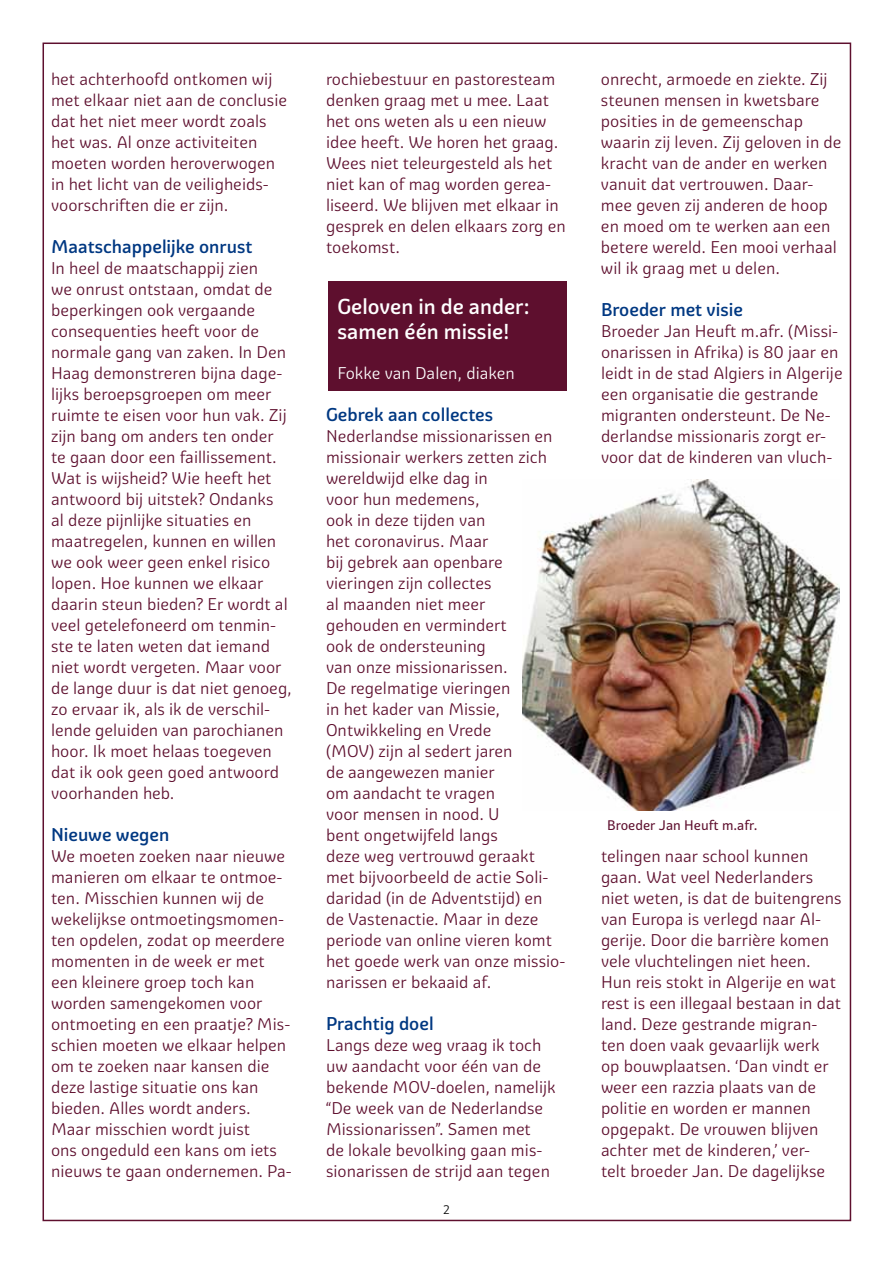
<style>
.page{position:relative;width:893px;height:1263px;background:#fff}
.page>*{position:absolute;margin:0;border:0;box-sizing:border-box;transform-origin:0 0}
.t1{font:500 21px/25.2px "Graviola";color:#fff}
.t2{font:500 18px "Graviola";color:#003882}
.t3{font:16.5px/21px "Graviola";color:#5e0f2e}
.t4{font:16.5px "Graviola";color:#fff}
.t5{font:13.5px "Graviola";color:#5e0f2e}
.t6{font:12px "Graviola";color:#000}
</style>
<div class="page">
<div style="left:329px;top:281px;width:238px;height:110px;background:#5e0f2e"></div>
<img style="left:522px;top:479px;width:317px;height:331px">
<p class="t3" style="left:51px;top:68px;width:238px">het achterhoofd ontkomen wij met elkaar niet aan de conclusie dat het niet meer wordt zoals het was. Al onze activiteiten moeten worden heroverwogen in het licht van de veiligheids&shy;voorschriften die er zijn.</p>
<p class="t2" style="left:51px;top:235px;width:203px">Maatschappelijke onrust</p>
<p class="t3" style="left:51px;top:257px;width:242px">In heel de maatschappij zien<br>we onrust ontstaan, omdat de beperkingen ook vergaande consequenties heeft voor de normale gang van zaken. In Den<br>Haag demonstreren bijna dage&shy;lijks beroepsgroepen om meer ruimte te eisen voor hun vak. Zij zijn bang om anders ten onder te gaan door een faillissement.<br>Wat is wijsheid? Wie heeft het antwoord bij uitstek? Ondanks<br>al deze pijnlijke situaties en maatregelen, kunnen en willen we ook weer geen enkel risico lopen. Hoe kunnen we elkaar daarin steun bieden? Er wordt al veel getelefoneerd om tenmin&shy;ste te laten weten dat iemand niet wordt vergeten. Maar voor de lange duur is dat niet genoeg, zo ervaar ik, als ik de verschil&shy;lende geluiden van parochianen hoor. Ik moet helaas toegeven dat ik ook geen goed antwoord voorhanden heb.</p>
<p class="t2" style="left:51px;top:823px;width:120px">Nieuwe wegen</p>
<p class="t3" style="left:51px;top:845px;width:242px">We moeten zoeken naar nieuwe manieren om elkaar te ontmoe&shy;ten. Misschien kunnen wij de wekelijkse ontmoetingsmomen&shy;ten opdelen, zodat op meerdere momenten in de week er met een kleinere groep toch kan worden samengekomen voor ontmoeting en een praatje? Mis&shy;schien moeten we elkaar helpen om te zoeken naar kansen die deze lastige situatie ons kan bieden. Alles wordt anders.<br>Maar misschien wordt juist<br>ons ongeduld een kans om iets nieuws te gaan ondernemen. Pa-</p>
<p class="t3" style="left:326px;top:68px;width:241px">rochiebestuur en pastoresteam denken graag met u mee. Laat het ons weten als u een nieuw idee heeft. We horen het graag.<br>Wees niet teleurgesteld als het niet kan of mag worden gerea&shy;liseerd. We blijven met elkaar in gesprek en delen elkaars zorg en toekomst.</p>
<p class="t1" style="left:337px;top:294px;width:194px">Geloven in de ander: samen één missie!</p>
<p class="t4" style="left:337px;top:363px;width:179px">Fokke van Dalen, diaken</p>
<p class="t2" style="left:326px;top:403px;width:169px">Gebrek aan collectes</p>
<p class="t3" style="left:326px;top:425px;width:241px">Nederlandse missionarissen en missionair werkers zetten zich wereldwijd elke dag in<br>voor hun medemens,<br>ook in deze tijden van<br>het coronavirus. Maar<br>bij gebrek aan openbare vieringen zijn collectes<br>al maanden niet meer<br>gehouden en vermindert<br>ook de ondersteuning<br>van onze missionarissen.<br>De regelmatige vieringen<br>in het kader van Missie,<br>Ontwikkeling en Vrede<br>(MOV) zijn al sedert jaren<br>de aangewezen manier<br>om aandacht te vragen<br>voor mensen in nood. U<br>bent ongetwijfeld langs<br>deze weg vertrouwd geraakt met bijvoorbeeld de actie Soli&shy;daridad (in de Adventstijd) en<br>de Vastenactie. Maar in deze periode van online vieren komt het goede werk van onze missio&shy;narissen er bekaaid af.</p>
<p class="t2" style="left:326px;top:1012px;width:109px">Prachtig doel</p>
<p class="t3" style="left:326px;top:1034px;width:231px">Langs deze weg vraag ik toch uw aandacht voor één van de bekende MOV-doelen, namelijk “De week van de Nederlandse<br>Missionarissen”. Samen met<br>de lokale bevolking gaan mis&shy;sionarissen de strijd aan tegen</p>
<p class="t6" style="left:443px;top:1202px;width:8px">2</p>
<p class="t3" style="left:601px;top:68px;width:242px">onrecht, armoede en ziekte. Zij steunen mensen in kwetsbare posities in de gemeenschap waarin zij leven. Zij geloven in de kracht van de ander en werken vanuit dat vertrouwen. Daar&shy;mee geven zij anderen de hoop en moed om te werken aan een betere wereld. Een mooi verhaal wil ik graag met u delen.</p>
<p class="t2" style="left:601px;top:298px;width:144px">Broeder met visie</p>
<p class="t3" style="left:601px;top:320px;width:243px">Broeder Jan Heuft m.afr. (Missi&shy;onarissen in Afrika) is 80 jaar en leidt in de stad Algiers in Algerije een organisatie die gestrande migranten ondersteunt. De Ne&shy;derlandse missionaris zorgt er&shy;voor dat de kinderen van vluch-</p>
<p class="t5" style="left:607px;top:817px;width:152px">Broeder Jan Heuft m.afr.</p>
<p class="t3" style="left:601px;top:845px;width:242px">telingen naar school kunnen gaan. Wat veel Nederlanders niet weten, is dat de buitengrens van Europa is verlegd naar Al&shy;gerije. Door die barrière komen vele vluchtelingen niet heen.<br>Hun reis stokt in Algerije en wat rest is een illegaal bestaan in dat land. Deze gestrande migran&shy;ten doen vaak gevaarlijk werk op bouwplaatsen. ‘Dan vindt er weer een razzia plaats van de politie en worden er mannen opgepakt. De vrouwen blijven achter met de kinderen,’ ver-<br>telt broeder Jan. De dagelijkse</p>
</div>
